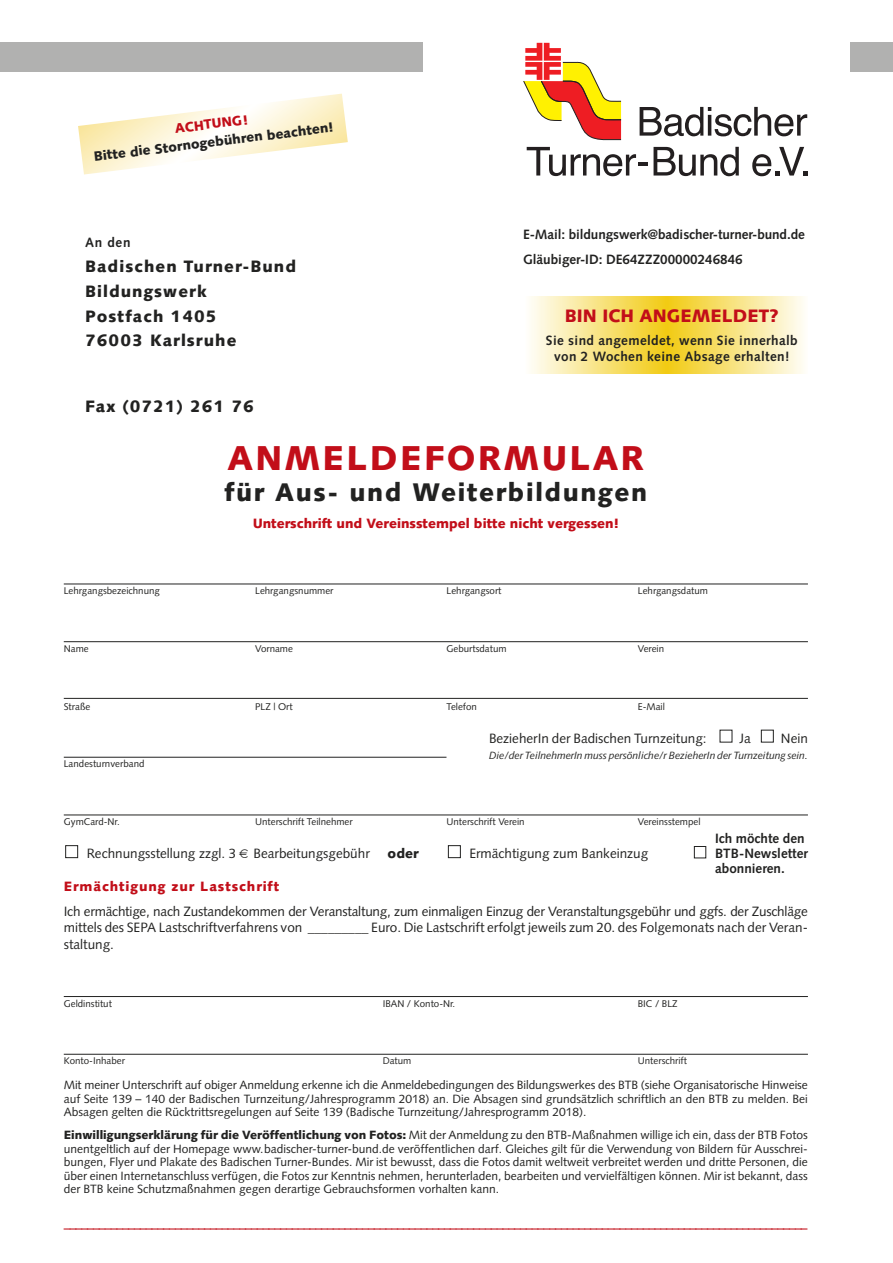
<style>
.page{position:relative;width:893px;height:1263px;background:#fff}
.page>*{position:absolute;margin:0;border:0;box-sizing:border-box;transform-origin:0 0}
.t1{font:900 34.5px "Syntax";letter-spacing:.065em;color:#c20e19}
.t2{font:900 25.5px "Syntax";letter-spacing:.065em;color:#222221}
.t3{font:900 20.25px "Syntax";color:#c20e19;scale:.67 1}
.t4{font:900 18px "Syntax";color:#c20e19}
.t5{font:900 16.5px/24.8px "Syntax";letter-spacing:.065em;color:#222221}
.t6{font:13.5px/16.5px "Syntax";color:#222221;text-align:justify}
.t7{font:700 13.5px/24.8px "Syntax";color:#222221}
.t8{font:700 13.5px/15.3px "Syntax";letter-spacing:.03em;color:#222221;text-align:center}
.t9{font:900 13.5px "Syntax";color:#c20e19}
.t10{font:900 13.5px "Syntax";color:#222221}
.t11{font:900 13.5px "Syntax";letter-spacing:.065em;color:#c20e19}
.t12{font:12px/13.5px "Syntax";color:#222221;text-align:justify}
.t13{font:italic 10.5px "Syntax";letter-spacing:-.015em;color:#222221}
.t14{font:9.75px "Syntax";color:#222221}
.s1{color:#fff}
.s2{font-weight:900}
</style>
<div class="page">
<div style="left:0;top:43px;width:422px;height:29px;background:#b1b1b0"></div>
<div style="left:850px;top:43px;width:43px;height:29px;background:#b1b1b0"></div>
<svg style="left:527px;top:147px;width:212px;height:29px"></svg>
<svg style="left:752px;top:147px;width:56px;height:29px"></svg>
<svg style="left:640px;top:107px;width:167px;height:29px"></svg>
<svg style="left:523px;top:43px;width:99px;height:97px"></svg>
<svg style="left:530px;top:297px;width:274px;height:76px;background:#f8e383"></svg>
<hr style="left:64px;top:584px;width:744px;height:1px;background:#222221">
<hr style="left:64px;top:641px;width:744px;height:1px;background:#222221">
<hr style="left:64px;top:698px;width:744px;height:1px;background:#222221">
<hr style="left:64px;top:757px;width:382px;height:1px;background:#222221">
<hr style="left:64px;top:814px;width:744px;height:1px;background:#222221">
<hr style="left:64px;top:996px;width:744px;height:1px;background:#222221">
<hr style="left:64px;top:1054px;width:744px;height:1px;background:#222221">
<div style="left:448px;top:845px;width:13px;height:13px;border:1px solid #222221"></div>
<div style="left:65px;top:845px;width:13px;height:13px;border:1px solid #222221"></div>
<div style="left:761px;top:730px;width:13px;height:12px;border:1px solid #222221"></div>
<svg style="left:78px;top:94px;width:270px;height:80px"></svg>
<p class="t9" style="left:174px;top:123px;width:75px;rotate:-7deg">ACHTUNG!</p>
<p class="t10" style="left:93px;top:151px;width:243px;rotate:-7deg">Bitte die Stornogebühren beachten!</p>
<p class="t7" style="left:85px;top:232px;width:47px">An den</p>
<h3 class="t5" style="left:85px;top:256px;width:213px">Badischen Turner-Bund<br>Bildungswerk<br>Postfach 1405<br>76003 Karlsruhe</h3>
<h3 class="t5" style="left:85px;top:396px;width:170px">Fax (0721) 261 76</h3>
<p class="t7" style="left:523px;top:223px;width:283px">E-Mail: bildungswerk@badischer-turner-bund.de<br>Gläubiger-ID: DE64ZZZ00000246846</p>
<h3 class="t4" style="left:565px;top:308px;width:216px">BIN ICH ANGEMELDET?</h3>
<p class="t8" style="left:546px;top:334px;width:253px">Sie sind angemeldet, wenn Sie innerhalb von 2 Wochen keine Absage erhalten!</p>
<h1 class="t1" style="left:228px;top:444px;width:418px">ANMELDEFORMULAR</h1>
<h2 class="t2" style="left:224px;top:482px;width:424px">für Aus- und Weiterbildungen</h2>
<p class="t9" style="left:253px;top:518px;width:368px">Unterschrift und Vereinsstempel bitte nicht vergessen!</p>
<p class="t14" style="left:64px;top:587px;width:98px">Lehrgangsbezeichnung</p>
<p class="t14" style="left:255px;top:587px;width:80px">Lehrgangsnummer</p>
<p class="t14" style="left:446px;top:587px;width:57px">Lehrgangsort</p>
<p class="t14" style="left:638px;top:587px;width:72px">Lehrgangsdatum</p>
<p class="t14" style="left:64px;top:644px;width:26px">Name</p>
<p class="t14" style="left:255px;top:644px;width:39px">Vorname</p>
<p class="t14" style="left:446px;top:644px;width:62px">Geburtsdatum</p>
<p class="t14" style="left:638px;top:644px;width:28px">Verein</p>
<p class="t14" style="left:64px;top:702px;width:28px">Straße</p>
<p class="t14" style="left:255px;top:702px;width:39px">PLZ | Ort</p>
<p class="t14" style="left:446px;top:702px;width:32px">Telefon</p>
<p class="t14" style="left:638px;top:702px;width:29px">E-Mail</p>
<p class="t14" style="left:64px;top:760px;width:82px">Landesturnverband</p>
<p class="t6" style="left:489px;top:731px;width:219px">BezieherIn der Badischen Turnzeitung:</p>
<p class="t6" style="left:740px;top:731px;width:13px">Ja</p>
<p class="t6" style="left:781px;top:731px;width:29px">Nein</p>
<p class="t13" style="left:489px;top:751px;width:320px">Die/der TeilnehmerIn muss persönliche/r BezieherIn der Turnzeitung sein.</p>
<p class="t14" style="left:64px;top:818px;width:58px">GymCard-Nr.</p>
<p class="t14" style="left:255px;top:818px;width:99px">Unterschrift Teilnehmer</p>
<p class="t14" style="left:446px;top:818px;width:80px">Unterschrift Verein</p>
<p class="t14" style="left:638px;top:818px;width:64px">Vereinsstempel</p>
<p class="t6" style="left:87px;top:846px;width:151px">Rechnungsstellung zzgl. 3</p>
<p class="t6" style="left:254px;top:846px;width:118px">Bearbeitungsgebühr</p>
<p class="t10" style="left:388px;top:848px;width:32px">oder</p>
<p class="t6" style="left:469px;top:846px;width:180px">Ermächtigung zum Bankeinzug</p>
<p class="t11" style="left:64px;top:881px;width:217px">Ermächtigung zur Lastschrift</p>
<p class="t6" style="left:64px;top:904px;width:746px">Ich ermächtige, nach Zustandekommen der Veranstaltung, zum einmaligen Einzug der Veranstaltungsgebühr und ggfs. der Zuschläge mittels des SEPA Lastschriftverfahrens von _________ Euro. Die Lastschrift erfolgt jeweils zum 20. des Folgemonats nach der Veran&shy;staltung.</p>
<p class="t7" style="left:715px;top:827px;width:91px">Ich möchte den</p>
<p class="t7" style="left:694px;top:847px;width:116px;line-height:15px;text-align:center"><span class="s1">■</span> BTB-Newsletter abonnieren.</p>
<p class="t14" style="left:64px;top:999px;width:50px">Geldinstitut</p>
<p class="t14" style="left:383px;top:999px;width:74px">IBAN / Konto-Nr.</p>
<p class="t14" style="left:638px;top:999px;width:41px">BIC / BLZ</p>
<p class="t14" style="left:64px;top:1057px;width:63px">Konto-Inhaber</p>
<p class="t14" style="left:383px;top:1057px;width:30px">Datum</p>
<p class="t14" style="left:638px;top:1057px;width:51px">Unterschrift</p>
<p class="t12" style="left:64px;top:1079px;width:746px">Mit meiner Unterschrift auf obiger Anmeldung erkenne ich die Anmeldebedingungen des Bildungswerkes des BTB (siehe Organisatorische Hinweise auf Seite 139 – 140 der Badischen Turnzeitung/Jahresprogramm 2018) an. Die Absagen sind grundsätzlich schriftlich an den BTB zu melden. Bei Absagen gelten die Rücktrittsregelungen auf Seite 139 (Badische Turnzeitung/Jahresprogramm 2018).</p>
<p class="t12" style="left:64px;top:1129px;width:746px"><span class="s2">Einwilligungserklärung für die Veröffentlichung von Fotos:</span> Mit der Anmeldung zu den BTB-Maßnahmen willige ich ein, dass der BTB Fotos unentgeltlich auf der Homepage www.badischer-turner-bund.de veröffentlichen darf. Gleiches gilt für die Verwendung von Bildern für Ausschrei&shy;bungen, Flyer und Plakate des Badischen Turner-Bundes. Mir ist bewusst, dass die Fotos damit weltweit verbreitet werden und dritte Personen, die über einen Internetanschluss verfügen, die Fotos zur Kenntnis nehmen, herunterladen, bearbeiten und vervielfältigen können. Mir ist bekannt, dass der BTB keine Schutzmaßnahmen gegen derartige Gebrauchsformen vorhalten kann.</p>
<h3 class="t3" style="left:64px;top:1211px;width:1111px">_______________________________________________________________________________________________________________________________</h3>
</div>
